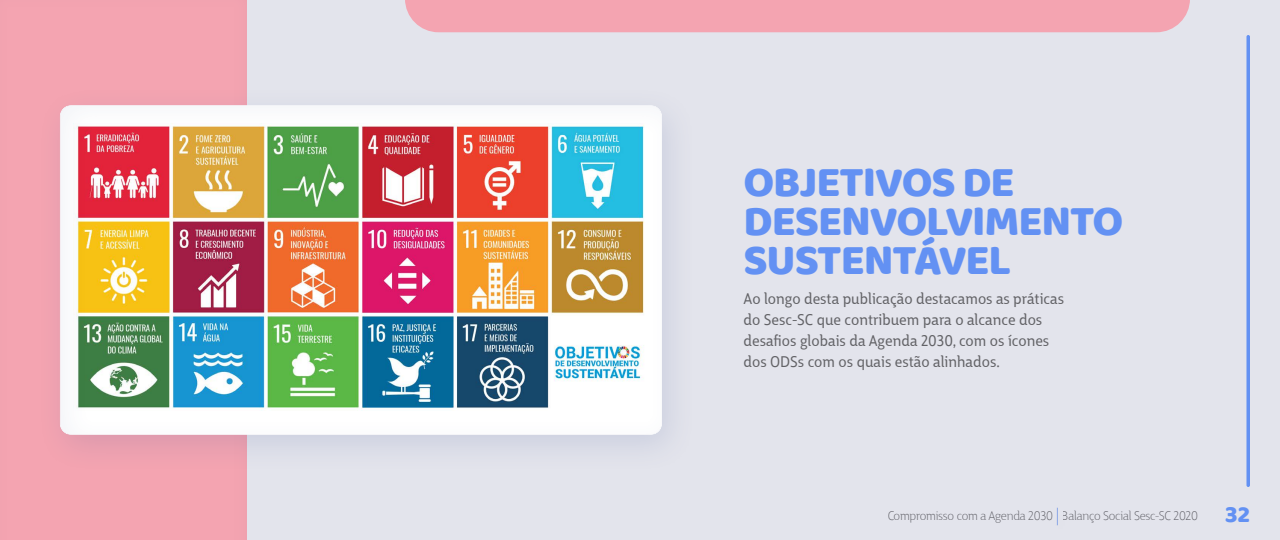
<style>
.page{position:relative;width:1280px;height:540px;background:#e3e4ec}
.page>*{position:absolute;margin:0;border:0;box-sizing:border-box;transform-origin:0 0}
.t1{font:44px/39px "Baloo";letter-spacing:-.025em;color:#6391f3}
.t2{font:15px/21px "Big City Grotesque Pro";color:#626266}
.t3{font:300 12px "Big City Grotesque Pro";letter-spacing:-.02em;color:#626266}
.s1{font-family:"Baloo";font-weight:400;font-size:24px;color:#6391f3}
</style>
<div class="page">
<div style="left:0;top:0;width:252px;height:540px;background:#f4a4b1"></div>
<div style="left:35px;top:85px;width:663px;height:390px;background:#405695;opacity:.15"></div>
<div style="left:56px;top:102px;width:610px;height:333px;background:#405695;opacity:.07"></div>
<div style="left:405px;top:0;width:785px;height:32px;background:#f4a4b1"></div>
<svg style="left:1246px;top:35px;width:4px;height:452px;background:#729bf1"></svg>
<div style="left:1053px;top:504px;width:9px;height:22px;background:#d2d3df;opacity:.4"></div>
<h1 class="t1" style="left:744px;top:162px;width:381px">OBJETIVOS DE<br>DESENVOLVIMENTO<br>SUSTENTÁVEL</h1>
<p class="t2" style="left:744px;top:287px;width:322px">Ao longo desta publicação destacamos as práticas do Sesc-SC que contribuem para o alcance dos desafios globais da Agenda 2030, com os ícones dos ODSs com os quais estão alinhados.</p>
<p class="t3" style="left:887px;top:507px;width:364px">Compromisso com a Agenda 2030 Balanço Social Sesc-SC 2020 <span class="s1">32</span></p>
</div>
